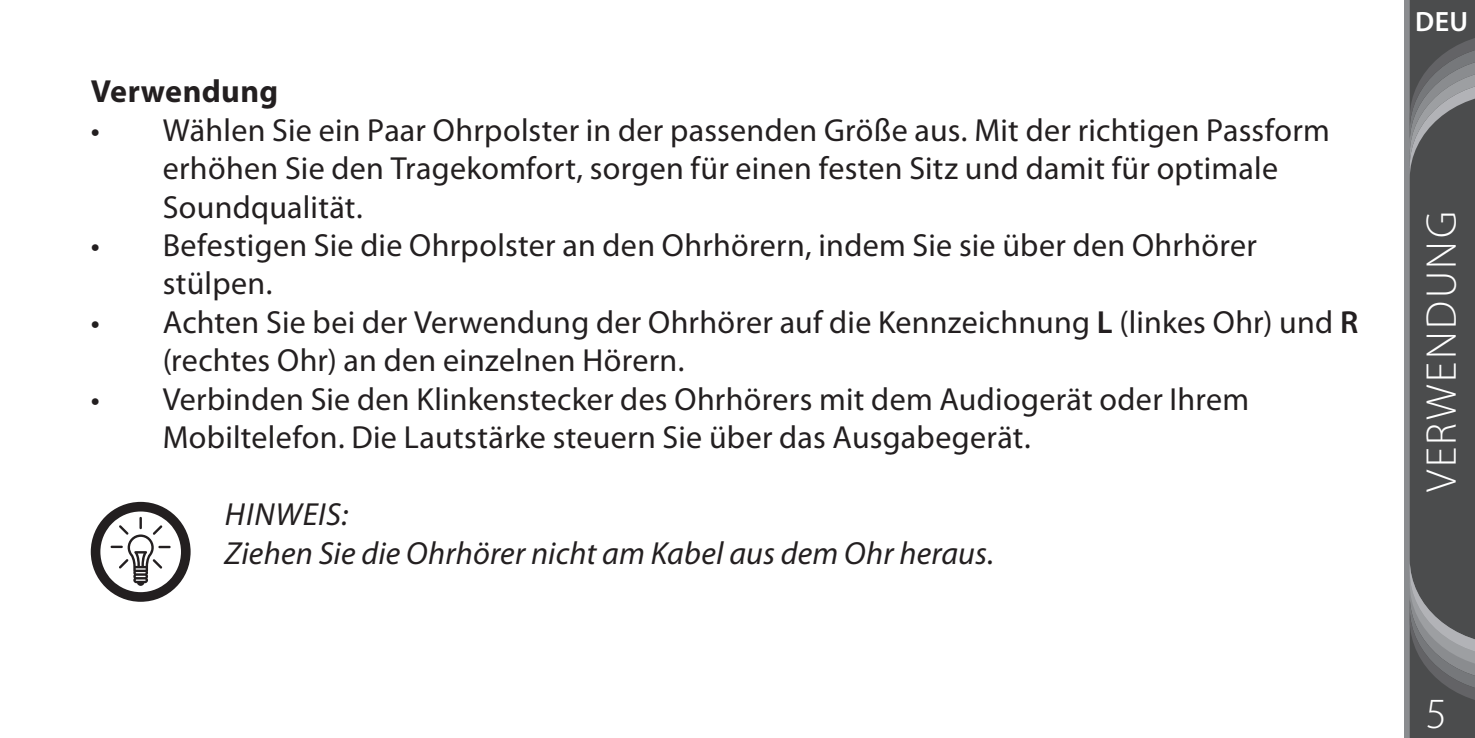
<style>
.page{position:relative;width:1475px;height:738px;background:#fff}
.page>*{position:absolute;margin:0;border:0;box-sizing:border-box;transform-origin:0 0}
.t1{font:300 43.2px "Myriad Pro";letter-spacing:.065em;color:#fff}
.t2{font:32px/38.4px "Myriad Pro";letter-spacing:.01em;color:#231f20}
.t3{font:italic 32px/38.4px "Myriad Pro";letter-spacing:.005em;color:#231f20}
.t4{font:700 32px "Myriad Pro";letter-spacing:.01em;color:#231f20}
.t5{font:600 28px "Myriad Pro";color:#fff}
.s1{font-weight:600}
</style>
<div class="page">
<div style="left:1403px;top:0;width:71px;height:737px;background:#8a8c8f"></div>
<svg style="left:1409px;top:0;width:65px;height:737px;background:#555658"></svg>
<svg style="left:91px;top:501px;width:99px;height:100px"></svg>
<p class="t4" style="left:91px;top:70px;width:189px">Verwendung</p>
<p class="t2" style="left:163px;top:110px;width:1168px;text-indent:-72px">• Wählen Sie ein Paar Ohrpolster in der passenden Größe aus. Mit der richtigen Passform erhöhen Sie den Tragekomfort, sorgen für einen festen Sitz und damit für optimale<br>Soundqualität.</p>
<p class="t2" style="left:163px;top:225px;width:1095px;text-indent:-72px">• Befestigen Sie die Ohrpolster an den Ohrhörern, indem Sie sie über den Ohrhörer stülpen.</p>
<p class="t2" style="left:163px;top:302px;width:1196px;text-indent:-72px">• Achten Sie bei der Verwendung der Ohrhörer auf die Kennzeichnung <span class="s1">L</span> (linkes Ohr) und <span class="s1">R </span>(rechtes Ohr) an den einzelnen Hörern.</p>
<p class="t2" style="left:163px;top:379px;width:1087px;text-indent:-72px">• Verbinden Sie den Klinkenstecker des Ohrhörers mit dem Audiogerät oder Ihrem<br>Mobiltelefon. Die Lautstärke steuern Sie über das Ausgabegerät.</p>
<p class="t3" style="left:225px;top:494px;width:771px">HINWEIS:<br>Ziehen Sie die Ohrhörer nicht am Kabel aus dem Ohr heraus.</p>
<p class="t5" style="left:1414px;top:3px;width:54px">DEU</p>
<h1 class="t1" style="left:1417px;top:492px;width:282px;rotate:-90deg">VERWENDUNG</h1>
<h1 class="t1" style="left:1425px;top:689px;width:23px">5</h1>
</div>
